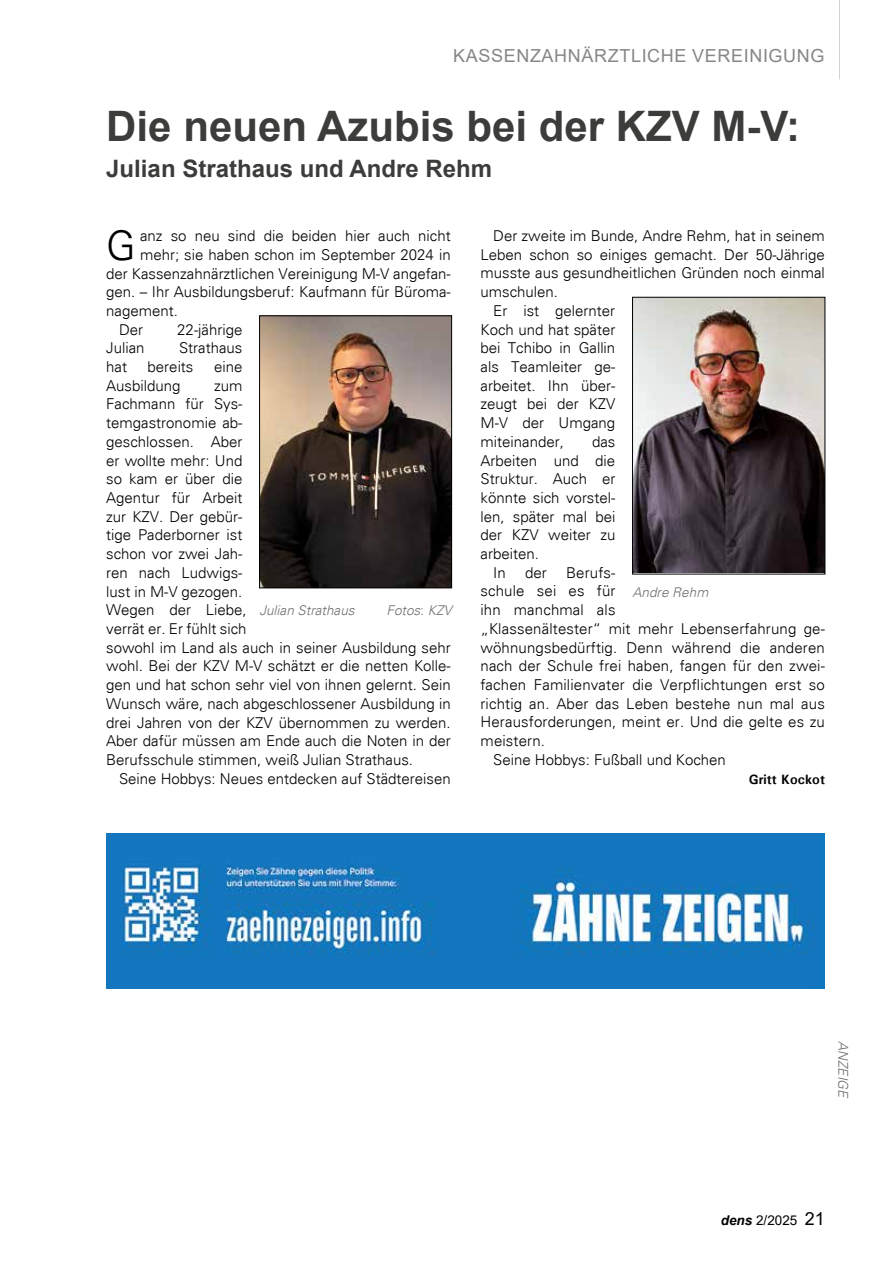
<style>
.page{position:relative;width:893px;height:1263px;background:#fff}
.page>*{position:absolute;margin:0;border:0;box-sizing:border-box;transform-origin:0 0}
.t1{font:700 42px "Arial";color:#3c3c3b}
.t2{font:300 41.1px "Univers";color:#000}
.t3{font:700 24px "Arial";color:#3c3c3b}
.t4{font:18px "Arial";letter-spacing:.035em;color:#878787}
.t5{font:300 15px/18.8px "Univers";color:#000}
.t6{font:italic 300 13.5px "Univers";color:#706f6f}
.t7{font:13.5px "Arial";color:#000}
.t8{font:700 13.5px "Univers";color:#000}
.s1{font-weight:700;font-style:italic}
.s2{font-size:18px}
</style>
<div class="page">
<hr style="left:839px;top:0;width:1px;height:79px;background:#d2d2d2">
<img style="left:261px;top:318px;width:189px;height:268px">
<div style="left:259px;top:316px;width:193px;height:272px;border:1px solid #000"></div>
<img style="left:106px;top:833px;width:719px;height:156px">
<img style="left:634px;top:299px;width:189px;height:273px">
<div style="left:632px;top:297px;width:193px;height:277px;border:1px solid #000"></div>
<p class="t4" style="left:453px;top:43px;width:373px">KASSENZAHNÄRZTLICHE VEREINIGUNG</p>
<h1 class="t1" style="left:106px;top:96px;width:695px">Die neuen Azubis bei der KZV M-V:</h1>
<h3 class="t3" style="left:106px;top:151px;width:387px">Julian Strathaus und Andre Rehm</h3>
<h2 class="t2" style="left:106px;top:221px;width:31px">G</h2>
<p class="t5" style="left:140px;top:226px;width:312px">anz so neu sind die beiden hier auch nicht</p>
<p class="t5" style="left:140px;top:245px;width:312px">mehr; sie haben schon im September 2024 in</p>
<p class="t5" style="left:106px;top:264px;width:346px">der Kassenzahnärztlichen Vereinigung M-V angefan-</p>
<p class="t5" style="left:106px;top:283px;width:346px">gen. – Ihr Ausbildungsberuf: Kaufmann für Büroma-</p>
<p class="t5" style="left:106px;top:301px;width:73px">nagement.</p>
<p class="t5" style="left:119px;top:320px;width:26px">Der</p>
<p class="t5" style="left:177px;top:320px;width:67px">22-jährige</p>
<p class="t5" style="left:106px;top:339px;width:40px">Julian</p>
<p class="t5" style="left:179px;top:339px;width:65px">Strathaus</p>
<p class="t5" style="left:106px;top:357px;width:22px">hat</p>
<p class="t5" style="left:148px;top:357px;width:47px">bereits</p>
<p class="t5" style="left:214px;top:357px;width:30px">eine</p>
<p class="t5" style="left:106px;top:376px;width:76px">Ausbildung</p>
<p class="t5" style="left:106px;top:376px;width:346px;text-indent:108px">zum<br>Fachmann für Sys-<br>temgastronomie ab-<br>geschlossen. Aber<br>er wollte mehr: Und<br>so kam er über die<br>Agentur für Arbeit<br>zur KZV. Der gebür-<br>tige Paderborner ist<br>schon vor zwei Jah-<br>ren nach Ludwigs-<br>lust in M-V gezogen.<br>Wegen der Liebe,<br>verrät er. Er fühlt sich<br>sowohl im Land als auch in seiner Ausbildung sehr wohl. Bei der KZV M-V schätzt er die netten Kolle&shy;gen und hat schon sehr viel von ihnen gelernt. Sein<br>Wunsch wäre, nach abgeschlossener Ausbildung in drei Jahren von der KZV übernommen zu werden.<br>Aber dafür müssen am Ende auch die Noten in der<br>Berufsschule stimmen, weiß Julian Strathaus.</p>
<p class="t5" style="left:119px;top:769px;width:333px">Seine Hobbys: Neues entdecken auf Städtereisen</p>
<p class="t6" style="left:259px;top:602px;width:97px">Julian Strathaus</p>
<p class="t6" style="left:386px;top:602px;width:67px">Fotos: KZV</p>
<p class="t5" style="left:493px;top:226px;width:333px">Der zweite im Bunde, Andre Rehm, hat in seinem</p>
<p class="t5" style="left:480px;top:245px;width:346px">Leben schon so einiges gemacht. Der 50-Jährige</p>
<p class="t5" style="left:480px;top:264px;width:346px">musste aus gesundheitlichen Gründen noch einmal</p>
<p class="t5" style="left:480px;top:282px;width:79px">umschulen.</p>
<p class="t5" style="left:493px;top:301px;width:124px">Er ist gelernter</p>
<p class="t5" style="left:480px;top:320px;width:136px">Koch und hat später</p>
<p class="t5" style="left:480px;top:339px;width:136px">bei Tchibo in Gallin</p>
<p class="t5" style="left:480px;top:357px;width:136px">als Teamleiter ge-</p>
<p class="t5" style="left:480px;top:376px;width:136px">arbeitet. Ihn über-</p>
<p class="t5" style="left:480px;top:395px;width:136px">zeugt bei der KZV</p>
<p class="t5" style="left:480px;top:413px;width:136px">M-V der Umgang</p>
<p class="t5" style="left:480px;top:432px;width:85px">miteinander,</p>
<p class="t5" style="left:592px;top:432px;width:25px">das</p>
<p class="t5" style="left:480px;top:451px;width:136px">Arbeiten und die</p>
<p class="t5" style="left:480px;top:469px;width:136px">Struktur. Auch er</p>
<p class="t5" style="left:480px;top:488px;width:136px">könnte sich vorstel-</p>
<p class="t5" style="left:480px;top:507px;width:136px">len, später mal bei</p>
<p class="t5" style="left:480px;top:526px;width:136px">der KZV weiter zu</p>
<p class="t5" style="left:480px;top:544px;width:60px">arbeiten.</p>
<p class="t5" style="left:493px;top:563px;width:14px">In</p>
<p class="t5" style="left:525px;top:563px;width:23px">der</p>
<p class="t5" style="left:566px;top:563px;width:51px">Berufs-</p>
<p class="t5" style="left:480px;top:582px;width:137px">schule sei es für</p>
<p class="t5" style="left:480px;top:600px;width:136px">ihn manchmal als</p>
<p class="t5" style="left:480px;top:619px;width:346px">„Klassenältester“ mit mehr Lebenserfahrung ge-</p>
<p class="t5" style="left:480px;top:638px;width:346px">wöhnungsbedürftig. Denn während die anderen</p>
<p class="t5" style="left:480px;top:656px;width:346px">nach der Schule frei haben, fangen für den zwei-</p>
<p class="t5" style="left:480px;top:675px;width:346px">fachen Familienvater die Verpflichtungen erst so</p>
<p class="t5" style="left:480px;top:694px;width:346px">richtig an. Aber das Leben bestehe nun mal aus</p>
<p class="t5" style="left:480px;top:713px;width:346px">Herausforderungen, meint er. Und die gelte es zu</p>
<p class="t5" style="left:480px;top:731px;width:66px">meistern.</p>
<p class="t5" style="left:493px;top:750px;width:234px">Seine Hobbys: Fußball und Kochen</p>
<p class="t8" style="left:749px;top:771px;width:78px">Gritt Kockot</p>
<p class="t6" style="left:632px;top:584px;width:77px">Andre Rehm</p>
<p class="t6" style="left:851px;top:1041px;width:59px;rotate:90deg">ANZEIGE</p>
<p class="t7" style="left:721px;top:1211px;width:106px"><span class="s1">dens</span> 2/2025 <span class="s2">21</span></p>
</div>
